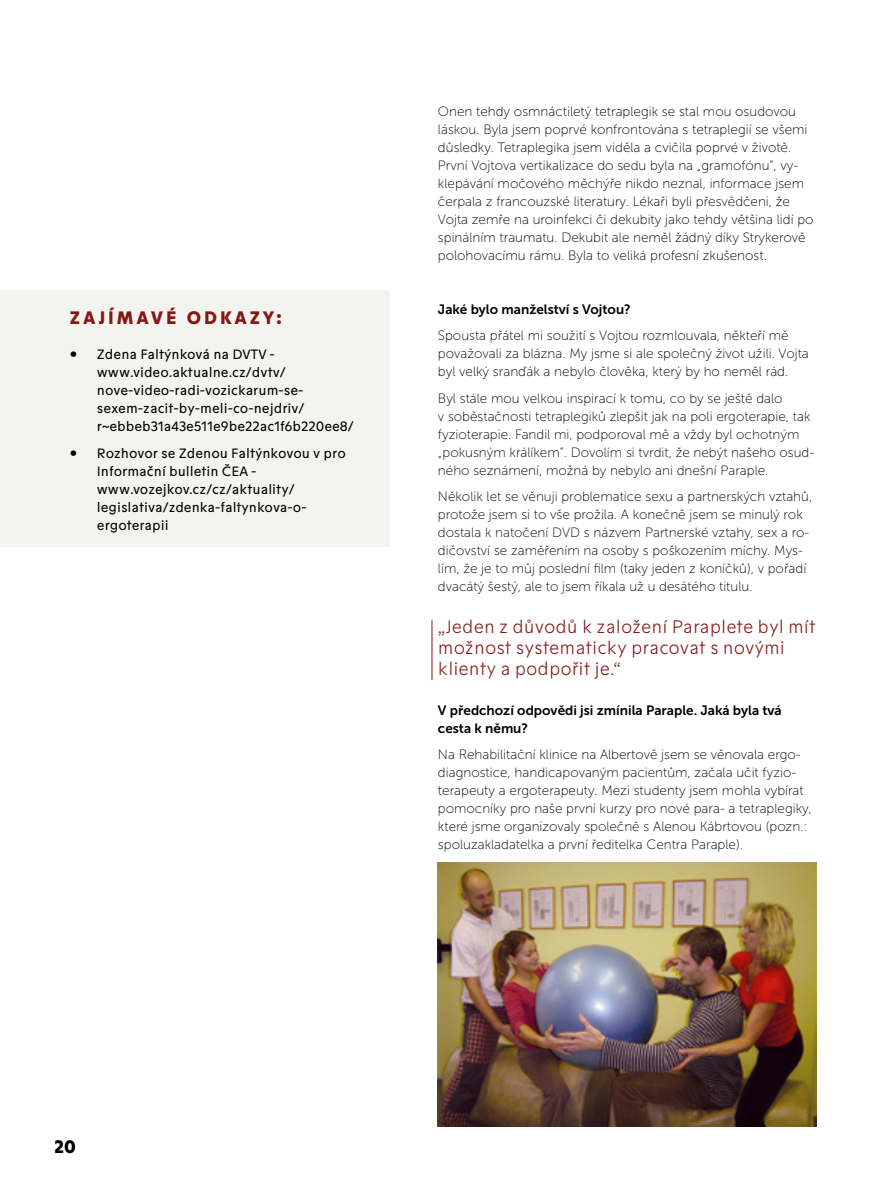
<style>
.page{position:relative;width:893px;height:1191px;background:#fff}
.page>*{position:absolute;margin:0;border:0;box-sizing:border-box;transform-origin:0 0}
.t1{font:300 18px/21px "Motif";color:#851814}
.t2{font:900 18px "Motif";letter-spacing:.16em;color:#851814}
.t3{font:900 18px "Motif";color:#000}
.t4{font:13.5px/18px "Museo Sans 100";color:#000}
.t5{font:13.5px/18px "Motif";color:#000}
.t6{font:13.5px/18px "Museo Sans 700";color:#000}
</style>
<div class="page">
<img style="left:438px;top:862px;width:378px;height:264px">
<div style="left:0;top:291px;width:390px;height:256px;background:#f3f4f0"></div>
<hr style="left:432px;top:620px;width:1px;height:60px;background:#851814">
<h1 class="t2" style="left:70px;top:307px;width:214px">ZAJÍMAVÉ ODKAZY:</h1>
<p class="t5" style="left:97px;top:345px;width:258px;text-indent:-27px">• Zdena Faltýnková na DVTV - www.video.aktualne.cz/dvtv/ nove-video-radi-vozickarum-se&shy;sexem-zacit-by-meli-co-nejdriv/ r~ebbeb31a43e511e9be22ac1f6b220ee8/</p>
<p class="t5" style="left:97px;top:444px;width:250px;text-indent:-27px">• Rozhovor se Zdenou Faltýnkovou v pro<br>Informační bulletin ČEA - www.vozejkov.cz/cz/aktuality/ legislativa/zdenka-faltynkova-o&shy;ergoterapii</p>
<p class="t4" style="left:438px;top:103px;width:377px">Onen tehdy osmnáctiletý tetraplegik se stal mou osudovou láskou. Byla jsem poprvé konfrontována s tetraplegií se všemi důsledky. Tetraplegika jsem viděla a cvičila poprvé v životě.<br>První Vojtova vertikalizace do sedu byla na „gramofónu“, vy&shy;klepávání močového měchýře nikdo neznal, informace jsem čerpala z francouzské literatury. Lékaři byli přesvědčeni, že Vojta zemře na uroinfekci či dekubity jako tehdy většina lidí po spinálním traumatu. Dekubit ale neměl žádný díky Strykerově polohovacímu rámu. Byla to veliká profesní zkušenost.</p>
<p class="t6" style="left:438px;top:300px;width:194px">Jaké bylo manželství s Vojtou?</p>
<p class="t4" style="left:438px;top:326px;width:372px">Spousta přátel mi soužití s Vojtou rozmlouvala, někteří mě považovali za blázna. My jsme si ale společný život užili. Vojta byl velký sranďák a nebylo člověka, který by ho neměl rád.</p>
<p class="t4" style="left:438px;top:389px;width:378px">Byl stále mou velkou inspirací k tomu, co by se ještě dalo<br>v soběstačnosti tetraplegiků zlepšit jak na poli ergoterapie, tak fyzioterapie. Fandil mi, podporoval mě a vždy byl ochotným „pokusným králíkem“. Dovolím si tvrdit, že nebýt našeho osud&shy;ného seznámení, možná by nebylo ani dnešní Paraple.</p>
<p class="t4" style="left:438px;top:487px;width:376px">Několik let se věnuji problematice sexu a partnerských vztahů, protože jsem si to vše prožila. A konečně jsem se minulý rok dostala k natočení DVD s názvem Partnerské vztahy, sex a ro&shy;dičovství se zaměřením na osoby s poškozením míchy. Mys&shy;lím, že je to můj poslední film (taky jeden z koníčků), v pořadí dvacátý šestý, ale to jsem říkala už u desátého titulu.</p>
<h1 class="t1" style="left:438px;top:617px;width:379px">„Jeden z důvodů k založení Paraplete byl mít možnost systematicky pracovat s novými klienty a podpořit je.“</h1>
<p class="t6" style="left:438px;top:701px;width:345px">V předchozí odpovědi jsi zmínila Paraple. Jaká byla tvá cesta k němu?</p>
<p class="t4" style="left:438px;top:745px;width:375px">Na Rehabilitační klinice na Albertově jsem se věnovala ergo&shy;diagnostice, handicapovaným pacientům, začala učit fyzio&shy;terapeuty a ergoterapeuty. Mezi studenty jsem mohla vybírat pomocníky pro naše první kurzy pro nové para- a tetraplegiky, které jsme organizovaly společně s Alenou Kábrtovou (pozn.: spoluzakladatelka a první ředitelka Centra Paraple).</p>
<h1 class="t3" style="left:54px;top:1136px;width:23px">20</h1>
</div>
